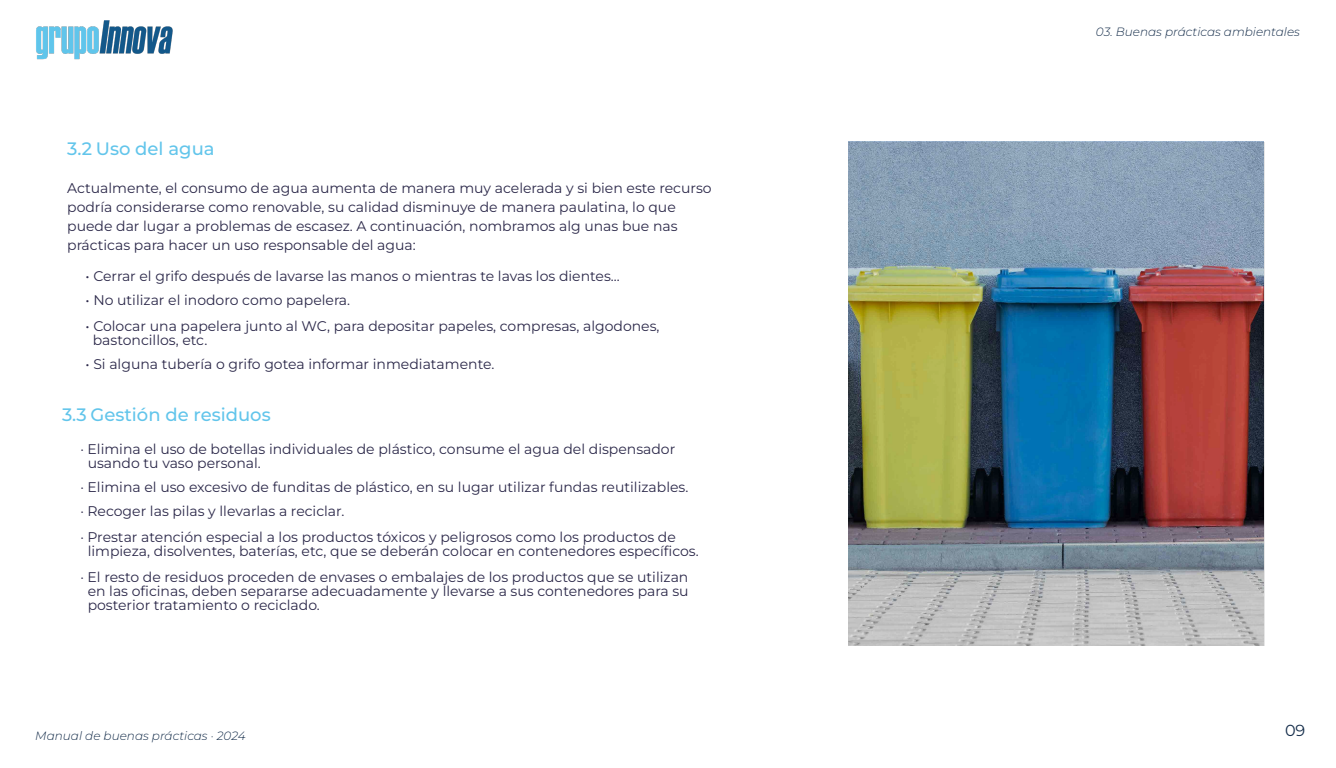
<style>
.page{position:relative;width:1336px;height:768px;background:#fff}
.page>*{position:absolute;margin:0;border:0;box-sizing:border-box;transform-origin:0 0}
.t1{font:500 18px "Montserrat";color:#62c5eb}
.t2{font:16px "Montserrat";color:#162e4b}
.t3{font:14px/14px "Montserrat";color:#2c294a}
.t4{font:italic 300 12px "Montserrat";color:#162e4b}
</style>
<div class="page">
<img style="left:848px;top:142px;width:416px;height:504px">
<img style="left:36px;top:20px;width:137px;height:40px">
<p class="t1" style="left:67px;top:136px;width:149px">3.2 Uso del agua</p>
<p class="t3" style="left:67px;top:178px;width:646px;line-height:19px">Actualmente, el consumo de agua aumenta de manera muy acelerada y si bien este recurso podría considerarse como renovable, su calidad disminuye de manera paulatina, lo que puede dar lugar a problemas de escasez. A continuación, nombramos alg unas bue nas prácticas para hacer un uso responsable del agua:</p>
<p class="t3" style="left:86px;top:268px;width:536px">• Cerrar el grifo después de lavarse las manos o mientras te lavas los dientes...</p>
<p class="t3" style="left:86px;top:292px;width:266px">• No utilizar el inodoro como papelera.</p>
<p class="t3" style="left:93px;top:318px;width:568px;text-indent:-7px">• Colocar una papelera junto al WC, para depositar papeles, compresas, algodones, bastoncillos, etc.</p>
<p class="t3" style="left:86px;top:356px;width:410px">• Si alguna tubería o grifo gotea informar inmediatamente.</p>
<p class="t1" style="left:62px;top:402px;width:210px">3.3 Gestión de residuos</p>
<p class="t3" style="left:88px;top:442px;width:589px;text-indent:-7px">· Elimina el uso de botellas individuales de plástico, consume el agua del dispensador usando tu vaso personal.</p>
<p class="t3" style="left:80px;top:475px;width:610px;line-height:24px">· Elimina el uso excesivo de funditas de plástico, en su lugar utilizar fundas reutilizables. · Recoger las pilas y llevarlas a reciclar.</p>
<p class="t3" style="left:88px;top:530px;width:613px;text-indent:-7px">· Prestar atención especial a los productos tóxicos y peligrosos como los productos de limpieza, disolventes, baterías, etc, que se deberán colocar en contenedores específicos.</p>
<p class="t3" style="left:88px;top:570px;width:602px;text-align:justify;text-indent:-7px">· El resto de residuos proceden de envases o embalajes de los productos que se utilizan en las oficinas, deben separarse adecuadamente y llevarse a sus contenedores para su posterior tratamiento o reciclado.</p>
<p class="t4" style="left:35px;top:727px;width:212px">Manual de buenas prácticas · 2024</p>
<p class="t4" style="left:1096px;top:24px;width:206px">03. Buenas prácticas ambientales</p>
<p class="t2" style="left:1285px;top:720px;width:22px">09</p>
</div>
